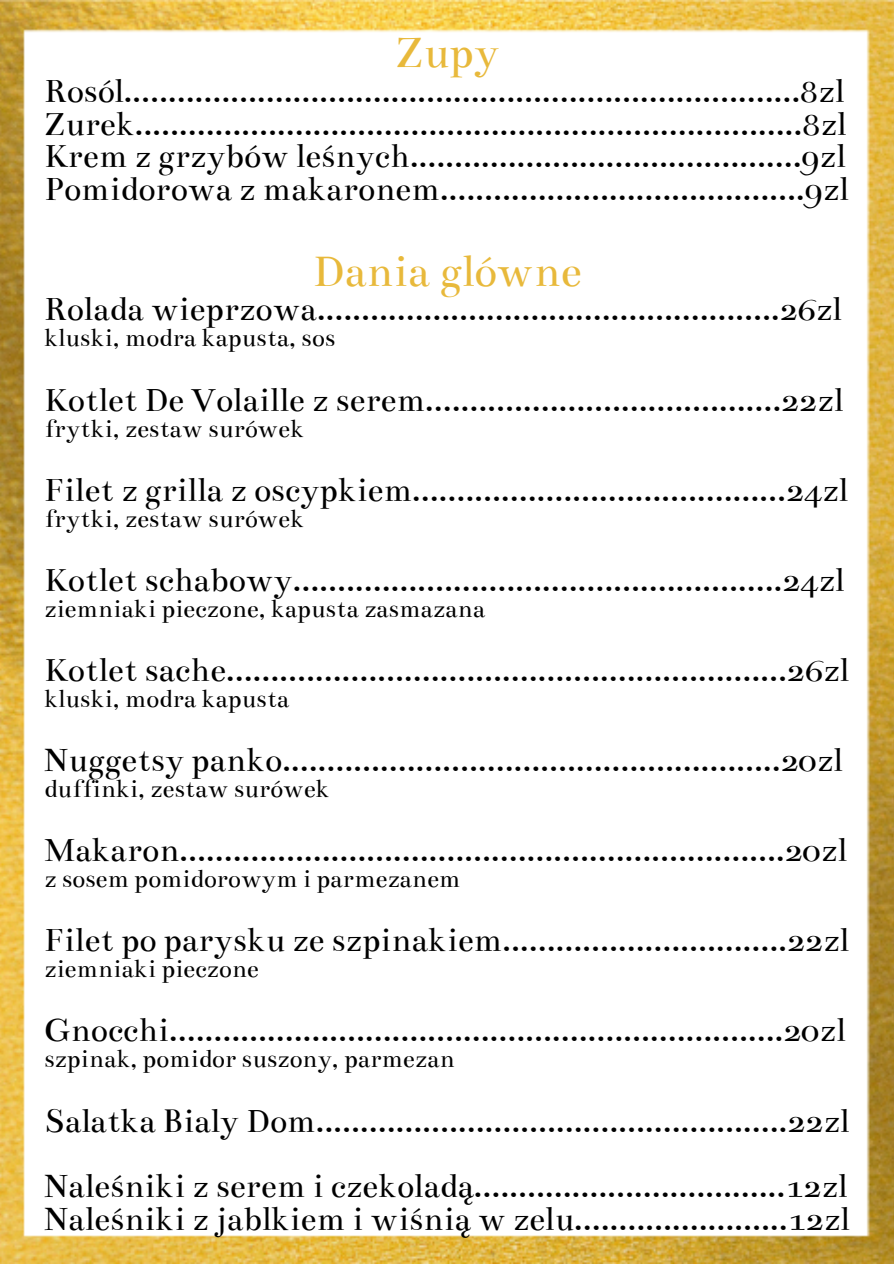
<style>
.page{position:relative;width:894px;height:1264px;background:#fff}
.page>*{position:absolute;margin:0;border:0;box-sizing:border-box;transform-origin:0 0}
.t1{font:48px "Bentham";color:#e8b93b}
.t2{font:36px "Bentham";color:#000}
.t3{font:27px "Bentham";color:#000}
</style>
<div class="page">
<img style="left:0;top:0;width:893px;height:1263px">
<p class="t1" style="left:395px;top:26px;width:106px">Zupy</p>
<p class="t2" style="left:44px;top:71px;width:801px">Rosół............................................................................8zł</p>
<p class="t2" style="left:44px;top:104px;width:803px">Żurek...........................................................................8zł</p>
<p class="t2" style="left:44px;top:136px;width:802px">Krem z grzybów leśnych............................................9zł</p>
<p class="t2" style="left:44px;top:169px;width:805px">Pomidorowa z makaronem.........................................9zł</p>
<p class="t1" style="left:313px;top:244px;width:270px">Dania główne</p>
<p class="t2" style="left:44px;top:289px;width:798px">Rolada wieprzowa....................................................26zł</p>
<p class="t3" style="left:44px;top:323px;width:292px">kluski, modra kapusta, sos</p>
<p class="t2" style="left:44px;top:380px;width:799px">Kotlet De Volaille z serem........................................22zł</p>
<p class="t3" style="left:44px;top:413px;width:261px">frytki, zestaw surówek</p>
<p class="t2" style="left:44px;top:470px;width:804px">Filet z grilla z oscypkiem..........................................24zł</p>
<p class="t3" style="left:44px;top:503px;width:261px">frytki, zestaw surówek</p>
<p class="t2" style="left:44px;top:560px;width:801px">Kotlet schabowy.......................................................24zł</p>
<p class="t3" style="left:44px;top:593px;width:442px">ziemniaki pieczone, kapusta zasmażana</p>
<p class="t2" style="left:44px;top:650px;width:805px">Kotlet sache...............................................................26zł</p>
<p class="t3" style="left:44px;top:683px;width:246px">kluski, modra kapusta</p>
<p class="t2" style="left:44px;top:740px;width:799px">Nuggetsy panko........................................................20zł</p>
<p class="t3" style="left:44px;top:773px;width:287px">duffinki, zestaw surówek</p>
<p class="t2" style="left:44px;top:830px;width:803px">Makaron....................................................................20zł</p>
<p class="t3" style="left:44px;top:864px;width:418px">z sosem pomidorowym i parmezanem</p>
<p class="t2" style="left:44px;top:920px;width:805px">Filet po parysku ze szpinakiem................................22zł</p>
<p class="t3" style="left:44px;top:954px;width:216px">ziemniaki pieczone</p>
<p class="t2" style="left:44px;top:1010px;width:802px">Gnocchi.....................................................................20zł</p>
<p class="t3" style="left:44px;top:1044px;width:412px">szpinak, pomidor suszony, parmezan</p>
<p class="t2" style="left:44px;top:1100px;width:806px">Sałatka Biały Dom.....................................................22zł</p>
<p class="t2" style="left:44px;top:1165px;width:804px">Naleśniki z serem i czekoladą...................................12zł</p>
<p class="t2" style="left:44px;top:1198px;width:806px">Naleśniki z jabłkiem i wiśnią w żelu........................12zł</p>
</div>
